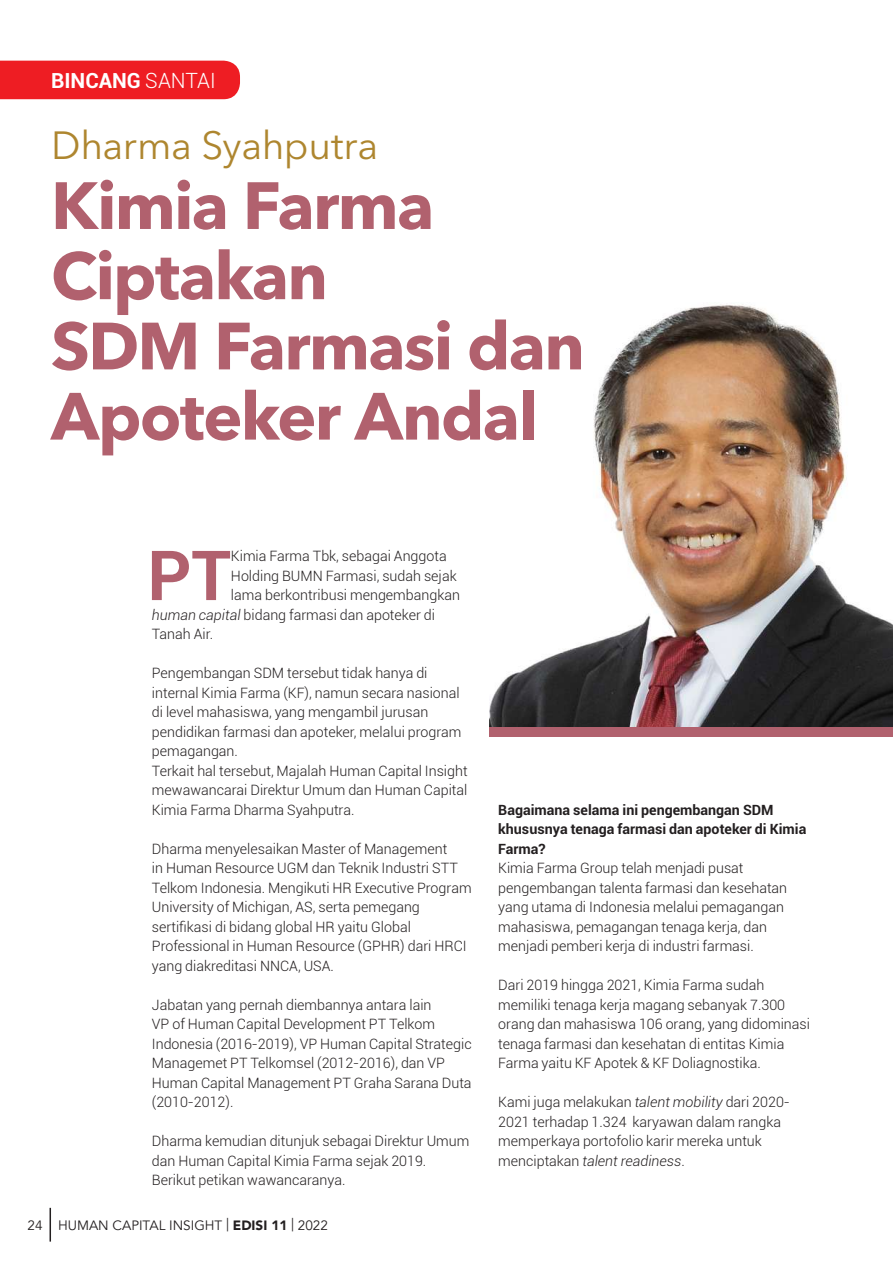
<style>
.page{position:relative;width:893px;height:1263px;background:#fff}
.page>*{position:absolute;margin:0;border:0;box-sizing:border-box;transform-origin:0 0}
.t1{font:700 69.15px "Roboto";color:#b1616e}
.t2{font:700 66px/70.2px "Avenir Next LT Pro";letter-spacing:-.025em;color:#b1616e}
.t3{font:39px "Avenir Next LT Pro";letter-spacing:-.01em;color:#ae862f}
.t4{font:700 21px "Roboto";color:#fff}
.t5{font:300 14.25px/19.5px "Roboto";color:#231f20}
.t6{font:700 14.25px/19.5px "Roboto";color:#231f20}
.t7{font:13.5px "Avenir";color:#231f20}
.s1{font-weight:300}
.s2{font-style:italic}
.s3{font-family:"Avenir LT";font-weight:900}
</style>
<div class="page">
<hr style="left:50px;top:1208px;width:1px;height:33px;background:#231f20">
<img style="left:490px;top:304px;width:403px;height:424px">
<div style="left:0;top:61px;width:240px;height:38px;background:#ee1d23"></div>
<div style="left:489px;top:728px;width:403px;height:9px;background:#b1616e"></div>
<h3 class="t4" style="left:51px;top:66px;width:166px">BINCANG <span class="s1">SANTAI</span></h3>
<h3 class="t3" style="left:51px;top:122px;width:329px">Dharma Syahputra</h3>
<h2 class="t2" style="left:51px;top:170px;width:535px">Kimia Farma<br>Ciptakan<br>SDM Farmasi dan<br>Apoteker Andal</h2>
<h1 class="t1" style="left:147px;top:527px;width:85px">PT</h1>
<p class="t5" style="left:231px;top:546px;width:217px">Kimia Farma Tbk, sebagai Anggota</p>
<p class="t5" style="left:231px;top:565px;width:227px">Holding BUMN Farmasi, sudah sejak</p>
<p class="t5" style="left:231px;top:585px;width:230px">lama berkontribusi mengembangkan</p>
<p class="t5" style="left:152px;top:604px;width:285px"><span class="s2">human capital</span> bidang farmasi dan apoteker di</p>
<p class="t5" style="left:152px;top:624px;width:63px">Tanah Air.</p>
<p class="t5" style="left:152px;top:663px;width:317px">Pengembangan SDM tersebut tidak hanya di internal Kimia Farma (KF), namun secara nasional di level mahasiswa, yang mengambil jurusan pendidikan farmasi dan apoteker, melalui program pemagangan.<br>Terkait hal tersebut, Majalah Human Capital Insight mewawancarai Direktur Umum dan Human Capital Kimia Farma Dharma Syahputra.</p>
<p class="t5" style="left:152px;top:838px;width:321px">Dharma menyelesaikan Master of Management<br>in Human Resource UGM dan Teknik Industri STT Telkom Indonesia. Mengikuti HR Executive Program University of Michigan, AS, serta pemegang sertifikasi di bidang global HR yaitu Global Professional in Human Resource (GPHR) dari HRCI yang diakreditasi NNCA, USA.</p>
<p class="t5" style="left:152px;top:994px;width:321px">Jabatan yang pernah diembannya antara lain<br>VP of Human Capital Development PT Telkom Indonesia (2016-2019), VP Human Capital Strategic Managemet PT Telkomsel (2012-2016), dan VP Human Capital Management PT Graha Sarana Duta (2010-2012).</p>
<p class="t5" style="left:152px;top:1131px;width:319px">Dharma kemudian ditunjuk sebagai Direktur Umum dan Human Capital Kimia Farma sejak 2019.<br>Berikut petikan wawancaranya.</p>
<p class="t7" style="left:28px;top:1217px;width:302px">24 HUMAN CAPITAL INSIGHT | <span class="s3">EDISI 11</span> | 2022</p>
<p class="t6" style="left:498px;top:799px;width:310px">Bagaimana selama ini pengembangan SDM khususnya tenaga farmasi dan apoteker di Kimia<br>Farma?</p>
<p class="t5" style="left:498px;top:858px;width:290px">Kimia Farma Group telah menjadi pusat pengembangan talenta farmasi dan kesehatan yang utama di Indonesia melalui pemagangan mahasiswa, pemagangan tenaga kerja, dan menjadi pemberi kerja di industri farmasi.</p>
<p class="t5" style="left:498px;top:975px;width:313px">Dari 2019 hingga 2021, Kimia Farma sudah memiliki tenaga kerja magang sebanyak 7.300 orang dan mahasiswa 106 orang, yang didominasi tenaga farmasi dan kesehatan di entitas Kimia Farma yaitu KF Apotek &amp; KF Doliagnostika.</p>
<p class="t5" style="left:498px;top:1092px;width:293px">Kami juga melakukan <span class="s2">talent mobility</span> dari 2020- 2021 terhadap 1.324 karyawan dalam rangka memperkaya portofolio karir mereka untuk menciptakan <span class="s2">talent readiness</span>.</p>
</div>
